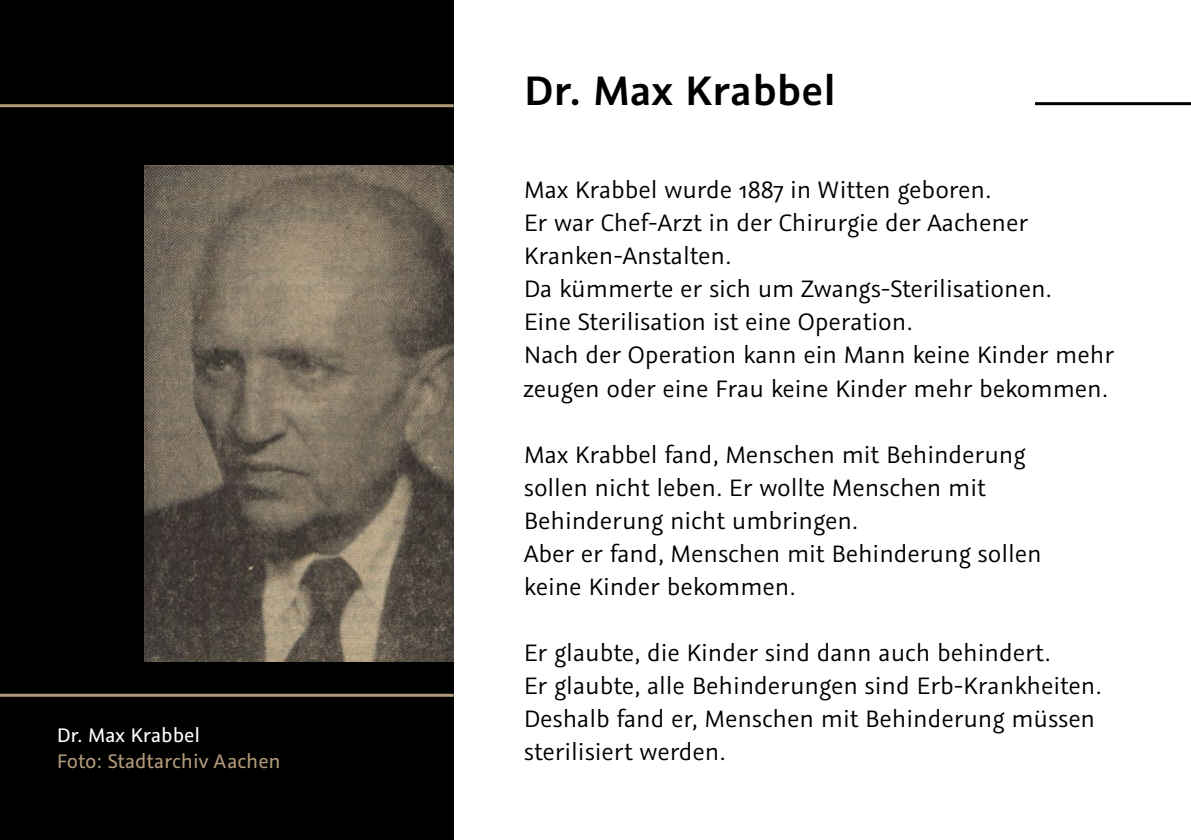
<style>
.page{position:relative;width:1191px;height:840px;background:#fff}
.page>*{position:absolute;margin:0;border:0;box-sizing:border-box;transform-origin:0 0}
.t1{font:600 46px "Graublau Sans";color:#000}
.t2{font:26.6px/33px "Graublau Sans";letter-spacing:-.005em;color:#000}
.t3{font:22px "Graublau Sans";letter-spacing:-.005em;color:#b19a7a}
.t4{font:22px "Graublau Sans";letter-spacing:-.005em;color:#fff}
</style>
<div class="page">
<div style="left:0;top:0;width:454px;height:839px;background:#000"></div>
<img style="left:145px;top:165px;width:309px;height:496px">
<hr style="left:1035px;top:102px;width:156px;height:3px;background:#000">
<hr style="left:0;top:693px;width:454px;height:3px;background:#b19a7a">
<hr style="left:0;top:104px;width:454px;height:3px;background:#b19a7a">
<p class="t4" style="left:57px;top:721px;width:145px">Dr. Max Krabbel</p>
<p class="t3" style="left:57px;top:747px;width:226px">Foto: Stadtarchiv Aachen</p>
<h1 class="t1" style="left:524px;top:61px;width:313px">Dr. Max Krabbel</h1>
<p class="t2" style="left:523px;top:173px;width:592px">Max Krabbel wurde 1887 in Witten geboren.<br>Er war Chef-Arzt in der Chirurgie der Aachener Kranken-Anstalten.<br>Da kümmerte er sich um Zwangs-Sterilisationen.<br>Eine Sterilisation ist eine Operation.<br>Nach der Operation kann ein Mann keine Kinder mehr zeugen oder eine Frau keine Kinder mehr bekommen.</p>
<p class="t2" style="left:524px;top:437px;width:519px">Max Krabbel fand, Menschen mit Behinderung sollen nicht leben. Er wollte Menschen mit Behinderung nicht umbringen.<br>Aber er fand, Menschen mit Behinderung sollen keine Kinder bekommen.</p>
<p class="t2" style="left:524px;top:635px;width:579px">Er glaubte, die Kinder sind dann auch behindert.<br>Er glaubte, alle Behinderungen sind Erb-Krankheiten.<br>Deshalb fand er, Menschen mit Behinderung müssen sterilisiert werden.</p>
</div>
